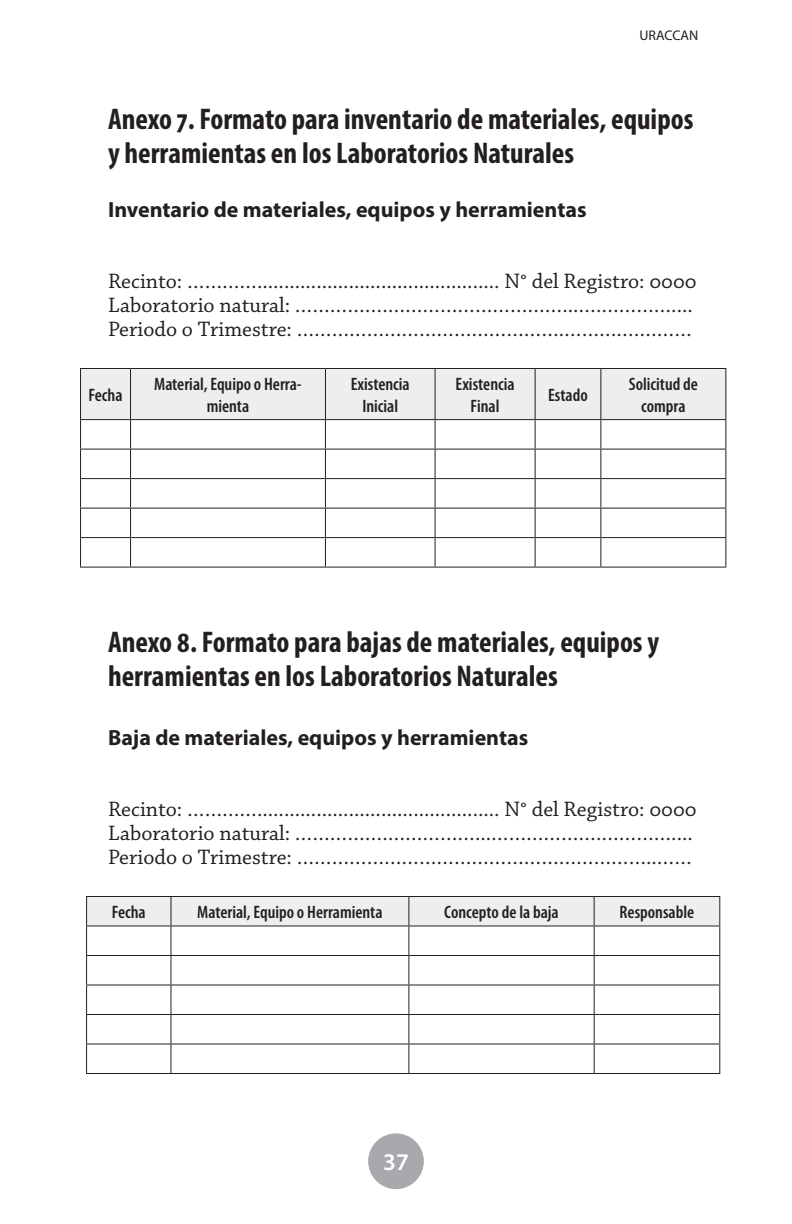
<style>
.page{position:relative;width:792px;height:1224px;background:#fff}
.page>*{position:absolute;margin:0;border:0;box-sizing:border-box;transform-origin:0 0}
.subtitulo{font:700 condensed 30px/34px "Myriad Pro";color:#231f20}
.t1{font:600 24px "Myriad Pro";color:#fff}
.parrafo_2{font:22px "Chaparral Pro";color:#231f20}
.acapite{font:700 22px "Myriad Pro";color:#231f20}
.titulo_tabla{font:600 condensed 18px/21.6px "Myriad Pro";color:#231f20;text-align:center}
.t2{font:14px "Myriad Pro";color:#231f20}
</style>
<div class="page">
<div style="left:368px;top:1133px;width:56px;height:56px;background:#a8a9ad;border-radius:50%"></div>
<svg style="left:80px;top:368px;width:646px;height:199px"></svg>
<hr style="left:80px;top:567px;width:51px;height:1px;background:#231f20">
<hr style="left:131px;top:567px;width:194px;height:1px;background:#231f20">
<hr style="left:325px;top:567px;width:110px;height:1px;background:#231f20">
<hr style="left:435px;top:567px;width:100px;height:1px;background:#231f20">
<hr style="left:535px;top:567px;width:66px;height:1px;background:#231f20">
<hr style="left:601px;top:567px;width:125px;height:1px;background:#231f20">
<svg style="left:86px;top:896px;width:634px;height:177px"></svg>
<hr style="left:86px;top:1073px;width:85px;height:1px;background:#231f20">
<hr style="left:171px;top:1073px;width:238px;height:1px;background:#231f20">
<hr style="left:409px;top:1073px;width:185px;height:1px;background:#231f20">
<hr style="left:594px;top:1073px;width:126px;height:1px;background:#231f20">
<p class="t2" style="left:640px;top:27px;width:60px">URACCAN</p>
<p class="subtitulo" style="left:108px;top:101px;width:587px">Anexo 7. Formato para inventario de materiales, equipos y herramientas en los Laboratorios Naturales</p>
<p class="acapite" style="left:108px;top:195px;width:480px">Inventario de materiales, equipos y herramientas</p>
<p class="parrafo_2" style="left:108px;top:269px;width:590px">Recinto: …………............................................. N° del Registro: 0000</p>
<p class="parrafo_2" style="left:108px;top:293px;width:586px">Laboratorio natural: …………….…………………………...….…………....</p>
<p class="parrafo_2" style="left:108px;top:317px;width:585px">Periodo o Trimestre: ……………………………………….……….…………</p>
<p class="titulo_tabla" style="left:89px;top:384px;width:35px">Fecha</p>
<p class="titulo_tabla" style="left:154px;top:374px;width:149px">Material, Equipo o Herra&shy;mienta</p>
<p class="titulo_tabla" style="left:351px;top:374px;width:61px">Existencia<br>Inicial</p>
<p class="titulo_tabla" style="left:456px;top:374px;width:61px">Existencia<br>Final</p>
<p class="titulo_tabla" style="left:548px;top:384px;width:41px">Estado</p>
<p class="titulo_tabla" style="left:629px;top:374px;width:71px">Solicitud de compra</p>
<p class="subtitulo" style="left:108px;top:624px;width:553px">Anexo 8. Formato para bajas de materiales, equipos y herramientas en los Laboratorios Naturales</p>
<p class="acapite" style="left:108px;top:723px;width:422px">Baja de materiales, equipos y herramientas</p>
<p class="parrafo_2" style="left:108px;top:797px;width:590px">Recinto: …………............................................. N° del Registro: 0000</p>
<p class="parrafo_2" style="left:108px;top:821px;width:586px">Laboratorio natural: …………….……………...……………….…………....</p>
<p class="parrafo_2" style="left:108px;top:845px;width:585px">Periodo o Trimestre: ……………………………………………………..……</p>
<p class="titulo_tabla" style="left:112px;top:902px;width:35px">Fecha</p>
<p class="titulo_tabla" style="left:197px;top:902px;width:187px">Material, Equipo o Herramienta</p>
<p class="titulo_tabla" style="left:444px;top:902px;width:116px">Concepto de la baja</p>
<p class="titulo_tabla" style="left:620px;top:902px;width:76px">Responsable</p>
<p class="t1" style="left:383px;top:1147px;width:27px">37</p>
</div>
